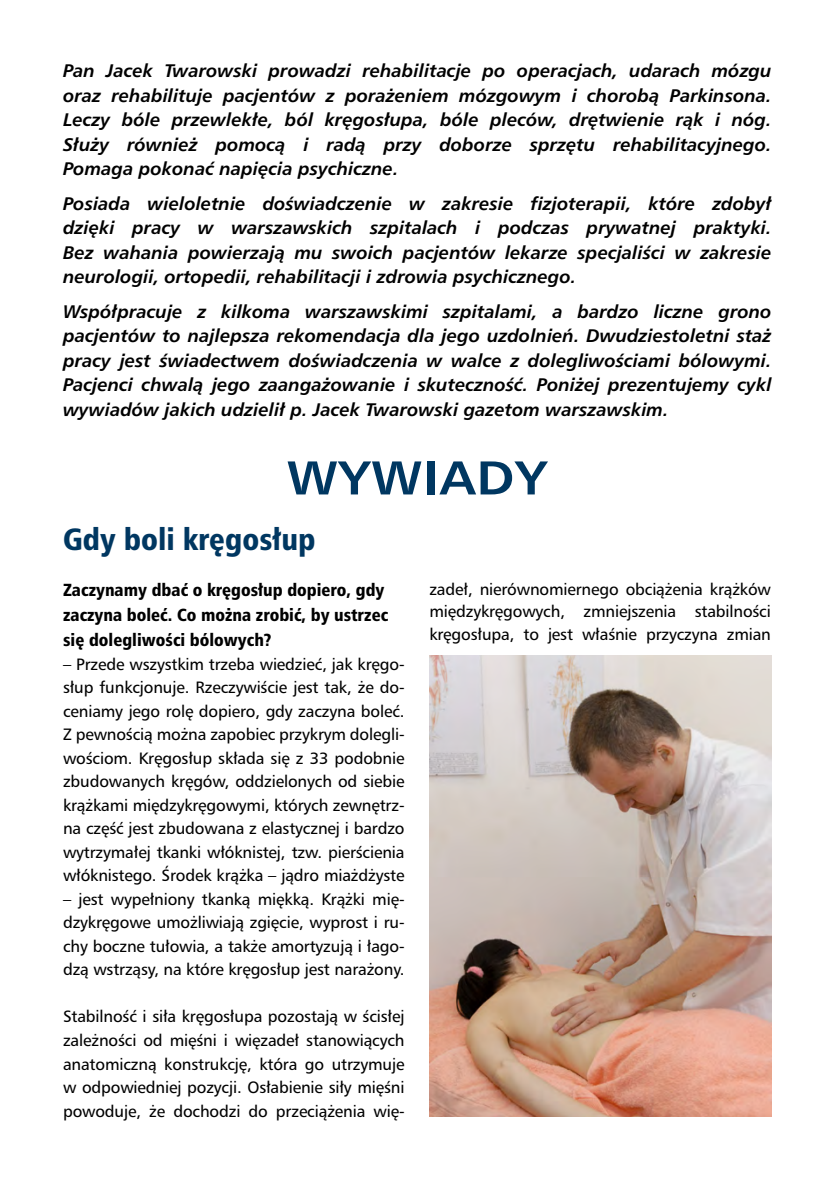
<style>
.page{position:relative;width:834px;height:1191px;background:#fff}
.page>*{position:absolute;margin:0;border:0;box-sizing:border-box;transform-origin:0 0}
.t1{font:700 45.5px "Humnst 777 PL";letter-spacing:.025em;color:#003761;scale:1.1 1}
.na_tincie{font:29.75px "Humnst 777 Blk Cn PL";color:#003761}
.LID{font:italic 700 17.5px/24.5px "Humnst 777 PL";color:#000;text-align:justify}
.srodtytul{font:16.97px/25.2px "Humnst 777 Blk Cn PL";color:#000}
.t2{font:15.75px/23.4px "Humnst 777 PL";letter-spacing:-.01em;color:#000;text-align:justify}
</style>
<div class="page">
<img style="left:429px;top:655px;width:342px;height:461px">
<p class="LID" style="left:63px;top:58px;width:710px">Pan Jacek Twarowski prowadzi rehabilitacje po operacjach, udarach mózgu oraz rehabilituje pacjentów z porażeniem mózgowym i chorobą Parkinsona.<br>Leczy bóle przewlekłe, ból kręgosłupa, bóle pleców, drętwienie rąk i nóg.<br>Służy również pomocą i radą przy doborze sprzętu rehabilitacyjnego.<br>Pomaga pokonać napięcia psychiczne.</p>
<p class="LID" style="left:63px;top:190px;width:710px">Posiada wieloletnie doświadczenie w zakresie fizjoterapii, które zdobył dzięki pracy w warszawskich szpitalach i podczas prywatnej praktyki.<br>Bez wahania powierzają mu swoich pacjentów lekarze specjaliści w zakresie neurologii, ortopedii, rehabilitacji i zdrowia psychicznego.</p>
<p class="LID" style="left:63px;top:298px;width:710px">Współpracuje z kilkoma warszawskimi szpitalami, a bardzo liczne grono pacjentów to najlepsza rekomendacja dla jego uzdolnień. Dwudziestoletni staż pracy jest świadectwem doświadczenia w walce z dolegliwościami bólowymi.<br>Pacjenci chwalą jego zaangażowanie i skuteczność. Poniżej prezentujemy cykl wywiadów jakich udzielił p. Jacek Twarowski gazetom warszawskim.</p>
<p class="t1" style="left:287px;top:448px;width:238px">WYWIADY</p>
<p class="na_tincie" style="left:63px;top:519px;width:254px">Gdy boli kręgosłup</p>
<p class="srodtytul" style="left:63px;top:576px;width:326px">Zaczynamy dbać o kręgosłup dopiero, gdy zaczyna boleć. Co można zrobić, by ustrzec się dolegliwości bólowych?</p>
<p class="t2" style="left:63px;top:652px;width:343px">– Przede wszystkim trzeba wiedzieć, jak kręgo&shy;słup funkcjonuje. Rzeczywiście jest tak, że do&shy;ceniamy jego rolę dopiero, gdy zaczyna boleć.<br>Z pewnością można zapobiec przykrym dolegli&shy;wościom. Kręgosłup składa się z 33 podobnie zbudowanych kręgów, oddzielonych od siebie krążkami międzykręgowymi, których zewnętrz&shy;na część jest zbudowana z elastycznej i bardzo wytrzymałej tkanki włóknistej, tzw. pierścienia włóknistego. Środek krążka – jądro miażdżyste</p>
<p class="t2" style="left:63px;top:887px;width:343px">– jest wypełniony tkanką miękką. Krążki mię&shy;dzykręgowe umożliwiają zgięcie, wyprost i ru&shy;chy boczne tułowia, a także amortyzują i łago&shy;dzą wstrząsy, na które kręgosłup jest narażony.</p>
<p class="t2" style="left:63px;top:1004px;width:343px">Stabilność i siła kręgosłupa pozostają w ścisłej zależności od mięśni i więzadeł stanowiących anatomiczną konstrukcję, która go utrzymuje w odpowiedniej pozycji. Osłabienie siły mięśni powoduje, że dochodzi do przeciążenia wię-</p>
<p class="t2" style="left:429px;top:577px;width:343px;line-height:22.8px">zadeł, nierównomiernego obciążenia krążków międzykręgowych, zmniejszenia stabilności kręgosłupa, to jest właśnie przyczyna zmian</p>
</div>
